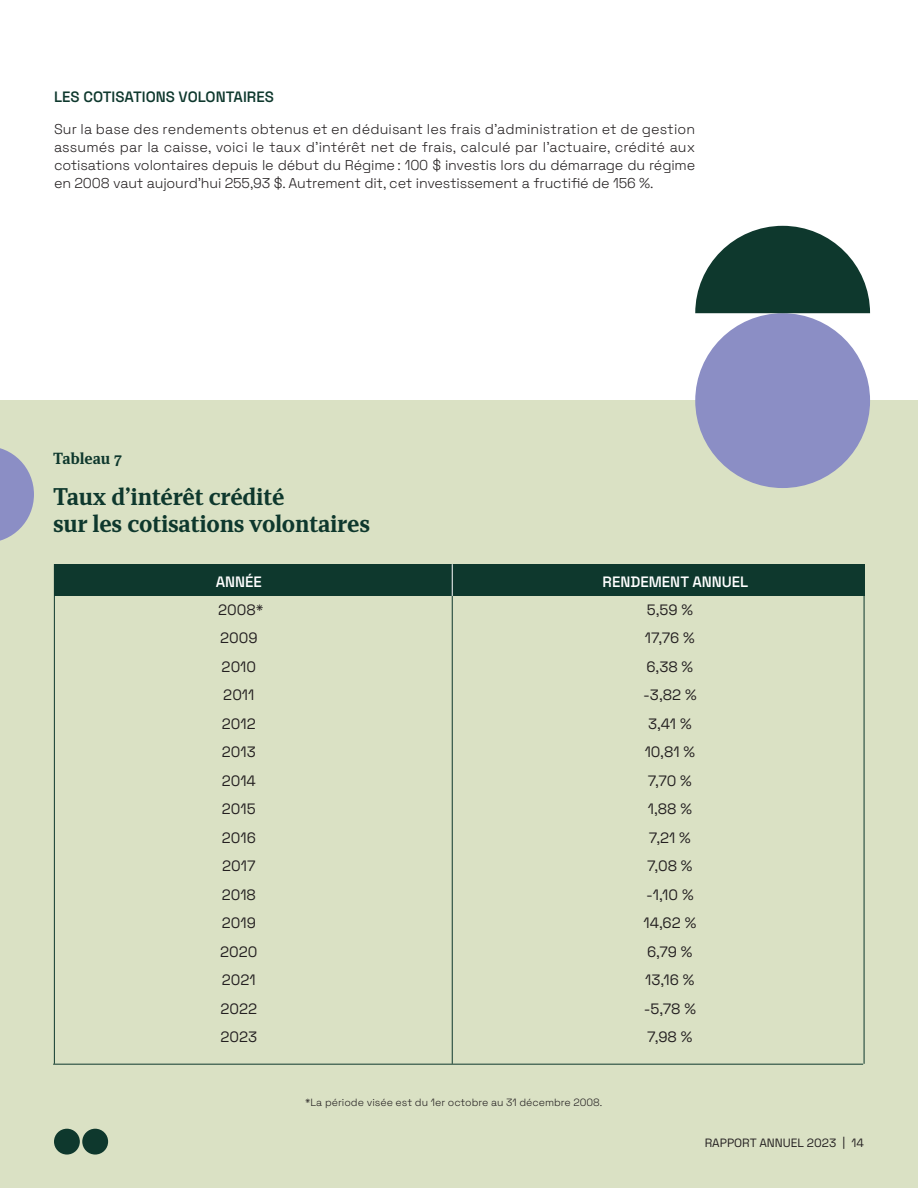
<style>
.page{position:relative;width:918px;height:1188px;background:#fff}
.page>*{position:absolute;margin:0;border:0;box-sizing:border-box;transform-origin:0 0}
.text_-_1{font:700 22.5px/27px "Recia";letter-spacing:-.01em;color:#0e382d}
.space_grotesk__italic{font:15px "Space Grotesk";color:#231f20}
.space_grotesk__italic-2{font:600 15px "Space Grotesk";color:#0e382d}
.space_grotesk__italic-3{font:600 15px "Space Grotesk";color:#fff}
.text_-_1-2{font:700 15px "Recia";letter-spacing:-.005em;color:#0e382d}
.space_grotesk__italic-4{font:300 14.25px/18px "Space Grotesk";letter-spacing:-.01em;color:#231f20;text-align:justify}
.t1{font:12px "Space Grotesk";color:#231f20}
.space_grotesk__italic-5{font:300 10.5px "Space Grotesk";color:#231f20}
</style>
<div class="page">
<div style="left:0;top:401px;width:918px;height:787px;background:#dae1c4"></div>
<svg style="left:0;top:448px;width:34px;height:93px"></svg>
<div style="left:82px;top:1129px;width:26px;height:26px;background:#0e382d;border-radius:50%"></div>
<div style="left:54px;top:1129px;width:26px;height:26px;background:#0e382d;border-radius:50%"></div>
<div style="left:695px;top:313px;width:175px;height:175px;background:#8b8ec5;border-radius:50%"></div>
<svg style="left:695px;top:226px;width:175px;height:87px"></svg>
<div style="left:54px;top:564px;width:810px;height:32px;background:#0e382d"></div>
<hr style="left:53px;top:1064px;width:810px;height:1px;background:#0e382d">
<hr style="left:452px;top:572px;width:1px;height:492px;background:#0e382d">
<hr style="left:864px;top:564px;width:1px;height:500px;background:#0e382d">
<hr style="left:54px;top:564px;width:1px;height:500px;background:#0e382d">
<hr style="left:452px;top:564px;width:1px;height:32px;background:#fff">
<p class="space_grotesk__italic-2" style="left:54px;top:85px;width:221px">LES COTISATIONS VOLONTAIRES</p>
<p class="space_grotesk__italic-4" style="left:54px;top:119px;width:643px">Sur la base des rendements obtenus et en déduisant les frais d’administration et de gestion assumés par la caisse, voici le taux d’intérêt net de frais, calculé par l’actuaire, crédité aux cotisations volontaires depuis le début du Régime : 100 $ investis lors du démarrage du régime en 2008 vaut aujourd’hui 255,93 $. Autrement dit, cet investissement a fructifié de 156 %.</p>
<p class="text_-_1-2" style="left:53px;top:449px;width:70px">Tableau 7</p>
<p class="text_-_1" style="left:53px;top:483px;width:318px">Taux d’intérêt crédité<br>sur les cotisations volontaires</p>
<p class="space_grotesk__italic-3" style="left:216px;top:570px;width:48px">ANNÉE</p>
<p class="space_grotesk__italic" style="left:218px;top:598px;width:47px">2008*</p>
<p class="space_grotesk__italic" style="left:220px;top:627px;width:39px">2009</p>
<p class="space_grotesk__italic" style="left:222px;top:655px;width:36px">2010</p>
<p class="space_grotesk__italic" style="left:223px;top:684px;width:33px">2011</p>
<p class="space_grotesk__italic" style="left:222px;top:712px;width:35px">2012</p>
<p class="space_grotesk__italic" style="left:222px;top:741px;width:35px">2013</p>
<p class="space_grotesk__italic" style="left:222px;top:769px;width:36px">2014</p>
<p class="space_grotesk__italic" style="left:222px;top:798px;width:35px">2015</p>
<p class="space_grotesk__italic" style="left:222px;top:826px;width:36px">2016</p>
<p class="space_grotesk__italic" style="left:222px;top:855px;width:35px">2017</p>
<p class="space_grotesk__italic" style="left:222px;top:883px;width:36px">2018</p>
<p class="space_grotesk__italic" style="left:222px;top:912px;width:36px">2019</p>
<p class="space_grotesk__italic" style="left:220px;top:940px;width:39px">2020</p>
<p class="space_grotesk__italic" style="left:222px;top:969px;width:35px">2021</p>
<p class="space_grotesk__italic" style="left:221px;top:997px;width:38px">2022</p>
<p class="space_grotesk__italic" style="left:221px;top:1026px;width:38px">2023</p>
<p class="space_grotesk__italic-3" style="left:603px;top:570px;width:147px">RENDEMENT ANNUEL</p>
<p class="space_grotesk__italic" style="left:647px;top:598px;width:48px">5,59 %</p>
<p class="space_grotesk__italic" style="left:645px;top:627px;width:51px">17,76 %</p>
<p class="space_grotesk__italic" style="left:646px;top:655px;width:48px">6,38 %</p>
<p class="space_grotesk__italic" style="left:643px;top:684px;width:55px">-3,82 %</p>
<p class="space_grotesk__italic" style="left:648px;top:712px;width:45px">3,41 %</p>
<p class="space_grotesk__italic" style="left:645px;top:741px;width:52px">10,81 %</p>
<p class="space_grotesk__italic" style="left:648px;top:769px;width:46px">7,70 %</p>
<p class="space_grotesk__italic" style="left:648px;top:798px;width:46px">1,88 %</p>
<p class="space_grotesk__italic" style="left:649px;top:826px;width:43px">7,21 %</p>
<p class="space_grotesk__italic" style="left:647px;top:855px;width:47px">7,08 %</p>
<p class="space_grotesk__italic" style="left:646px;top:883px;width:49px">-1,10 %</p>
<p class="space_grotesk__italic" style="left:643px;top:912px;width:54px">14,62 %</p>
<p class="space_grotesk__italic" style="left:647px;top:940px;width:47px">6,79 %</p>
<p class="space_grotesk__italic" style="left:645px;top:969px;width:51px">13,16 %</p>
<p class="space_grotesk__italic" style="left:644px;top:997px;width:54px">-5,78 %</p>
<p class="space_grotesk__italic" style="left:647px;top:1026px;width:47px">7,98 %</p>
<p class="space_grotesk__italic-5" style="left:305px;top:1095px;width:299px">*La période visée est du 1er octobre au 31 décembre 2008.</p>
<p class="t1" style="left:705px;top:1134px;width:161px">RAPPORT ANNUEL 2023 | 14</p>
</div>
